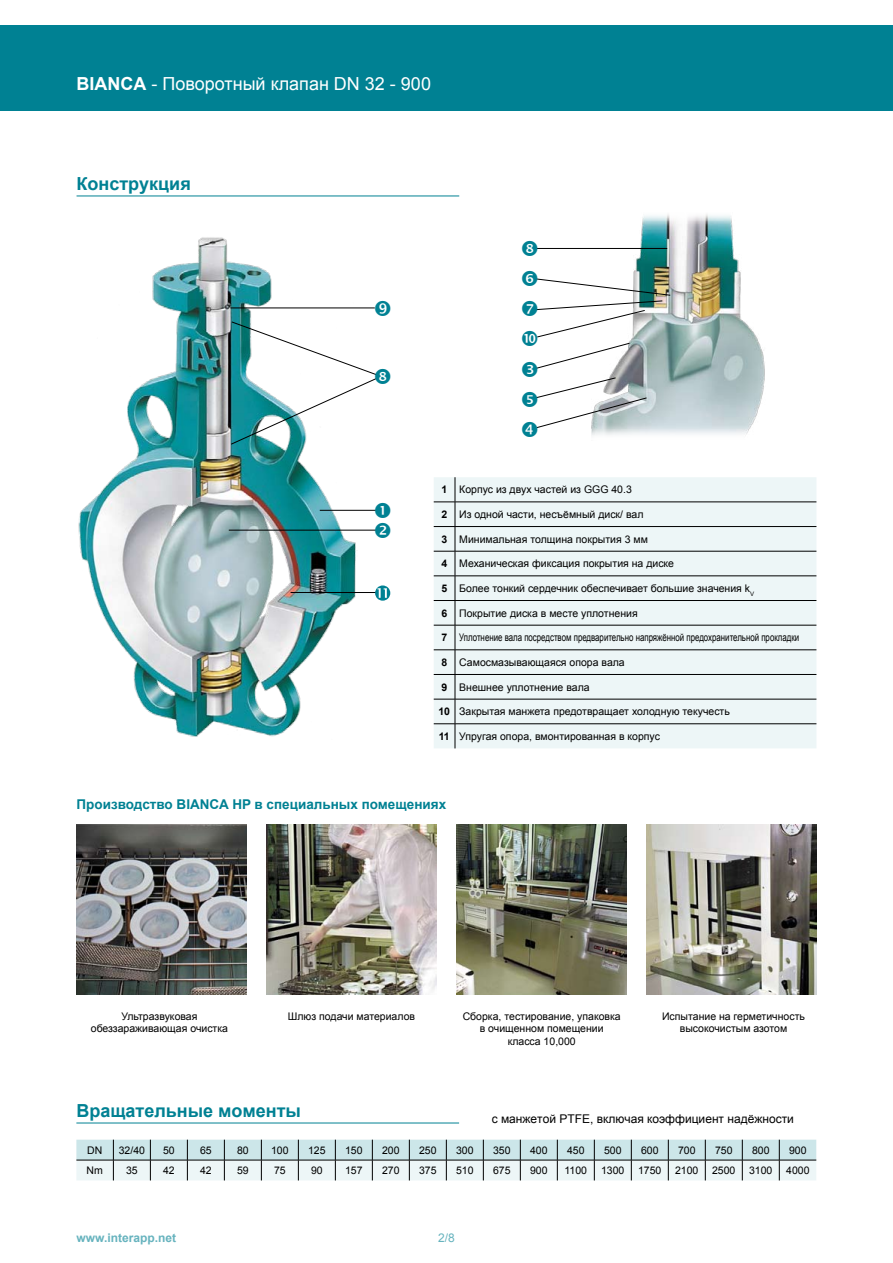
<style>
.page{position:relative;width:893px;height:1263px;background:#fff}
.page>*{position:absolute;margin:0;border:0;box-sizing:border-box;transform-origin:0 0}
.t1{font:18px "Arial";color:#fff}
.t2{font:700 18px "Arial";color:#008193}
.t3{font:700 13.5px "Arial";color:#008193}
.t4{font:12px "Arial";color:#000}
.t5{font:700 12px "Arial";color:#66b3be}
.t6{font:12px "Arial";color:#66b3be}
.t7{font:10.5px/12.6px "Arial";color:#000;text-align:center}
.t8{font:10.5px "Arial";color:#000;scale:.75 1}
.s1{font-weight:700}
</style>
<div class="page">
<div style="left:0;top:26px;width:893px;height:85px;background:#008193"></div>
<img style="left:634px;top:214px;width:131px;height:220px">
<hr style="left:537px;top:248px;width:130px;height:1px;background:#000">
<img style="left:78px;top:237px;width:280px;height:500px">
<hr style="left:230px;top:308px;width:145px;height:1px;background:#000">
<hr style="left:320px;top:510px;width:56px;height:1px;background:#000">
<hr style="left:229px;top:530px;width:147px;height:1px;background:#000">
<hr style="left:291px;top:592px;width:85px;height:1px;background:#000">
<svg style="left:375px;top:585px;width:15px;height:16px"></svg>
<svg style="left:76px;top:1140px;width:740px;height:40px"></svg>
<img style="left:77px;top:825px;width:169px;height:170px">
<img style="left:267px;top:825px;width:169px;height:170px">
<img style="left:456px;top:825px;width:170px;height:170px">
<img style="left:646px;top:825px;width:170px;height:170px">
<hr style="left:77px;top:196px;width:382px;height:1px;background:#008193">
<div style="left:456px;top:477px;width:360px;height:271px;background:#edf6f7"></div>
<hr style="left:455px;top:502px;width:361px;height:1px;background:#000">
<hr style="left:455px;top:526px;width:361px;height:1px;background:#000">
<hr style="left:455px;top:551px;width:361px;height:1px;background:#000">
<hr style="left:455px;top:576px;width:361px;height:1px;background:#000">
<hr style="left:455px;top:600px;width:361px;height:1px;background:#000">
<hr style="left:455px;top:625px;width:361px;height:1px;background:#000">
<hr style="left:455px;top:649px;width:361px;height:1px;background:#000">
<hr style="left:455px;top:674px;width:361px;height:1px;background:#000">
<hr style="left:455px;top:699px;width:361px;height:1px;background:#000">
<hr style="left:455px;top:723px;width:361px;height:1px;background:#000">
<svg style="left:434px;top:477px;width:22px;height:271px"></svg>
<hr style="left:76px;top:1122px;width:383px;height:1px;background:#008193">
<svg style="left:535px;top:271px;width:136px;height:164px"></svg>
<svg style="left:231px;top:300px;width:146px;height:145px"></svg>
<h1 class="t1" style="left:77px;top:72px;width:356px"><span class="s1">BIANCA</span> - Поворотный клапан DN 32 - 900</h1>
<h1 class="t2" style="left:77px;top:171px;width:116px">Конструкция</h1>
<p class="t7" style="left:441px;top:483px;width:192px"><span class="s1">1</span> Корпус из двух частей из GGG 40.3</p>
<p class="t7" style="left:441px;top:508px;width:204px"><span class="s1">2</span> Из одной части, несъёмный диск/ вал</p>
<p class="t7" style="left:441px;top:533px;width:208px"><span class="s1">3</span> Минимальная толщина покрытия 3 мм</p>
<p class="t7" style="left:441px;top:557px;width:234px"><span class="s1">4</span> Механическая фиксация покрытия на диске</p>
<p class="t7" style="left:441px;top:582px;width:314px"><span class="s1">5</span> Более тонкий сердечник обеспечивает большие значения k<sub>V</sub></p>
<p class="t7" style="left:441px;top:607px;width:198px"><span class="s1">6</span> Покрытие диска в месте уплотнения</p>
<p class="t8" style="left:441px;top:631px;width:479px"><span class="s1">7</span> Уплотнение вала посредством предварительно напряжённой предохранительной прокладки</p>
<p class="t7" style="left:441px;top:656px;width:185px"><span class="s1">8</span> Самосмазывающаяся опора вала</p>
<p class="t7" style="left:441px;top:681px;width:150px"><span class="s1">9</span> Внешнее уплотнение вала</p>
<p class="t7" style="left:438px;top:705px;width:293px"><span class="s1">10</span> Закрытая манжета предотвращает холодную текучесть</p>
<p class="t7" style="left:439px;top:730px;width:223px"><span class="s1">11</span> Упругая опора, вмонтированная в корпус</p>
<p class="t3" style="left:77px;top:796px;width:371px">Производство BIANCA HP в специальных помещениях</p>
<p class="t7" style="left:121px;top:1010px;width:78px">Ультразвуковая</p>
<p class="t7" style="left:288px;top:1010px;width:129px">Шлюз подачи материалов</p>
<p class="t7" style="left:91px;top:1022px;width:139px">обеззараживающая очистка</p>
<p class="t7" style="left:463px;top:1010px;width:160px">Сборка, тестирование, упаковка в очищенном помещении класса 10,000</p>
<p class="t7" style="left:662px;top:1010px;width:144px">Испытание на герметичность высокочистым азотом</p>
<h1 class="t2" style="left:76px;top:1098px;width:226px">Вращательные моменты</h1>
<p class="t4" style="left:492px;top:1111px;width:304px">с манжетой PTFE, включая коэффициент надёжности</p>
<p class="t7" style="left:87px;top:1144px;width:17px">DN</p>
<p class="t7" style="left:119px;top:1144px;width:28px">32/40</p>
<p class="t7" style="left:163px;top:1144px;width:13px">50</p>
<p class="t7" style="left:200px;top:1144px;width:13px">65</p>
<p class="t7" style="left:237px;top:1144px;width:13px">80</p>
<p class="t7" style="left:271px;top:1144px;width:19px">100</p>
<p class="t7" style="left:308px;top:1144px;width:19px">125</p>
<p class="t7" style="left:345px;top:1144px;width:19px">150</p>
<p class="t7" style="left:382px;top:1144px;width:19px">200</p>
<p class="t7" style="left:419px;top:1144px;width:19px">250</p>
<p class="t7" style="left:456px;top:1144px;width:19px">300</p>
<p class="t7" style="left:493px;top:1144px;width:19px">350</p>
<p class="t7" style="left:530px;top:1144px;width:19px">400</p>
<p class="t7" style="left:567px;top:1144px;width:19px">450</p>
<p class="t7" style="left:604px;top:1144px;width:19px">500</p>
<p class="t7" style="left:641px;top:1144px;width:19px">600</p>
<p class="t7" style="left:678px;top:1144px;width:19px">700</p>
<p class="t7" style="left:715px;top:1144px;width:19px">750</p>
<p class="t7" style="left:752px;top:1144px;width:19px">800</p>
<p class="t7" style="left:789px;top:1144px;width:19px">900</p>
<p class="t7" style="left:87px;top:1164px;width:18px">Nm</p>
<p class="t7" style="left:126px;top:1164px;width:13px">35</p>
<p class="t7" style="left:163px;top:1164px;width:13px">42</p>
<p class="t7" style="left:200px;top:1164px;width:13px">42</p>
<p class="t7" style="left:237px;top:1164px;width:13px">59</p>
<p class="t7" style="left:274px;top:1164px;width:13px">75</p>
<p class="t7" style="left:311px;top:1164px;width:13px">90</p>
<p class="t7" style="left:345px;top:1164px;width:19px">157</p>
<p class="t7" style="left:382px;top:1164px;width:19px">270</p>
<p class="t7" style="left:419px;top:1164px;width:19px">375</p>
<p class="t7" style="left:456px;top:1164px;width:19px">510</p>
<p class="t7" style="left:493px;top:1164px;width:19px">675</p>
<p class="t7" style="left:530px;top:1164px;width:19px">900</p>
<p class="t7" style="left:564px;top:1164px;width:24px">1100</p>
<p class="t7" style="left:601px;top:1164px;width:25px">1300</p>
<p class="t7" style="left:638px;top:1164px;width:25px">1750</p>
<p class="t7" style="left:675px;top:1164px;width:25px">2100</p>
<p class="t7" style="left:712px;top:1164px;width:25px">2500</p>
<p class="t7" style="left:749px;top:1164px;width:25px">3100</p>
<p class="t7" style="left:786px;top:1164px;width:25px">4000</p>
<p class="t5" style="left:77px;top:1230px;width:101px">www.interapp.net</p>
<p class="t6" style="left:438px;top:1230px;width:18px">2/8</p>
</div>
